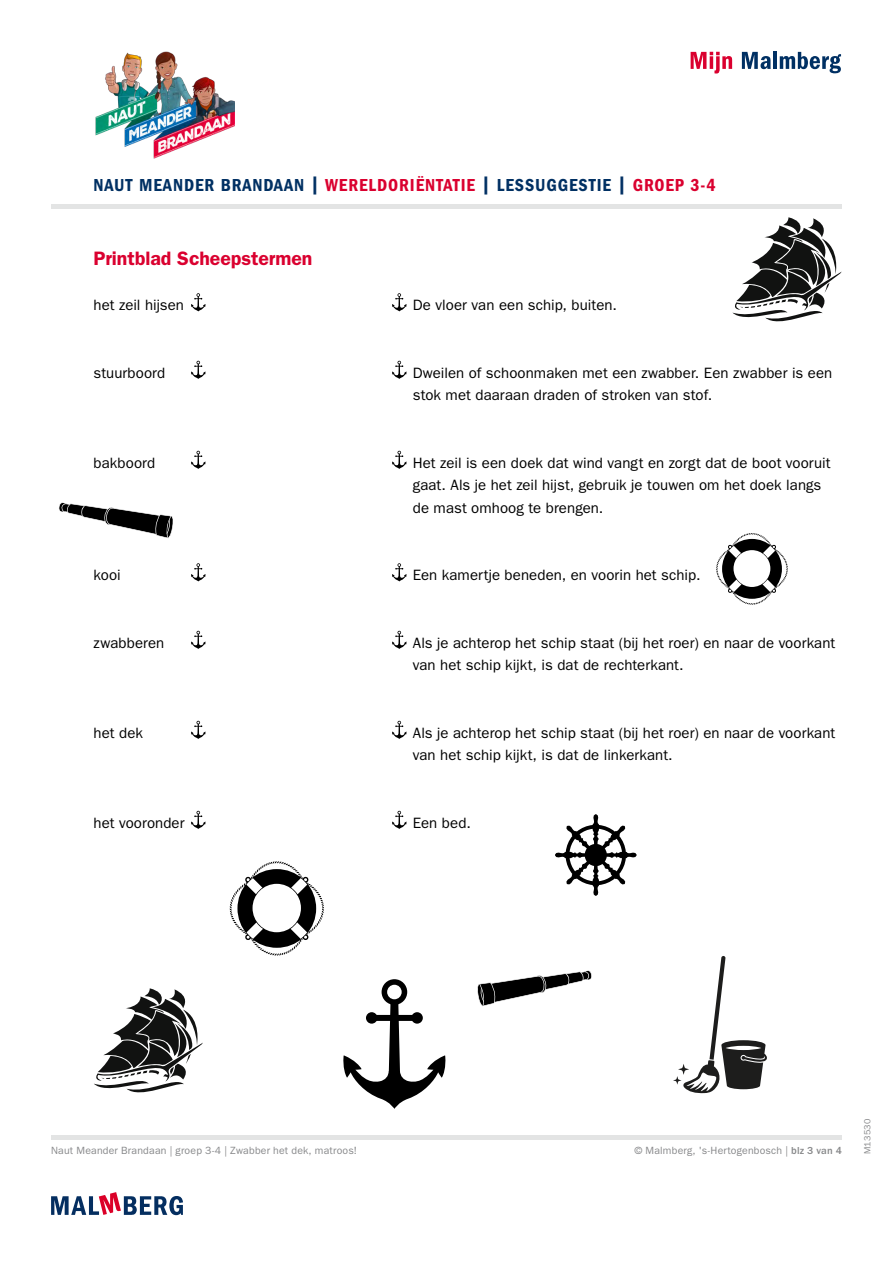
<style>
.page{position:relative;width:893px;height:1263px;background:#fff}
.page>*{position:absolute;margin:0;border:0;box-sizing:border-box;transform-origin:0 0}
.t1{font:600 19.5px "ITC Franklin Gothic Std";color:#da002f}
.t2{font:18px "ITC Franklin Gothic Std Dm Cd";letter-spacing:.05em;color:#003063}
.t3{font:15px/22.5px "ITC Franklin Gothic Std";letter-spacing:.005em;color:#000}
.t4{font:10.5px "ITC Franklin Gothic Std";letter-spacing:.02em;color:#87888a}
.t5{font:9px "ITC Franklin Gothic Std";letter-spacing:.025em;color:#87888a}
.s1{color:#da002f}
.s2{font-weight:500}
</style>
<div class="page">
<div style="left:51px;top:1135px;width:791px;height:5px;background:#e3e4e4"></div>
<svg style="left:51px;top:1192px;width:132px;height:23px"></svg>
<svg style="left:191px;top:293px;width:15px;height:19px"></svg>
<svg style="left:392px;top:293px;width:15px;height:19px"></svg>
<svg style="left:191px;top:361px;width:15px;height:18px"></svg>
<svg style="left:392px;top:361px;width:15px;height:18px"></svg>
<svg style="left:191px;top:451px;width:15px;height:18px"></svg>
<svg style="left:392px;top:451px;width:15px;height:18px"></svg>
<svg style="left:191px;top:563px;width:15px;height:19px"></svg>
<svg style="left:392px;top:563px;width:15px;height:19px"></svg>
<svg style="left:191px;top:631px;width:15px;height:18px"></svg>
<svg style="left:392px;top:631px;width:15px;height:18px"></svg>
<svg style="left:191px;top:721px;width:15px;height:18px"></svg>
<svg style="left:392px;top:721px;width:15px;height:18px"></svg>
<svg style="left:191px;top:811px;width:15px;height:18px"></svg>
<svg style="left:392px;top:811px;width:15px;height:18px"></svg>
<hr style="left:51px;top:205px;width:791px;height:4px;background:#e3e4e4">
<svg style="left:691px;top:52px;width:41px;height:22px"></svg>
<svg style="left:742px;top:52px;width:29px;height:17px"></svg>
<hr style="left:773px;top:52px;width:4px;height:17px;background:#003063">
<svg style="left:780px;top:52px;width:61px;height:21px"></svg>
<svg style="left:555px;top:814px;width:82px;height:82px"></svg>
<svg style="left:477px;top:970px;width:115px;height:36px"></svg>
<svg style="left:59px;top:502px;width:114px;height:36px"></svg>
<svg style="left:230px;top:861px;width:94px;height:94px"></svg>
<svg style="left:716px;top:533px;width:72px;height:72px"></svg>
<svg style="left:673px;top:956px;width:94px;height:138px"></svg>
<svg style="left:732px;top:217px;width:110px;height:104px"></svg>
<svg style="left:94px;top:988px;width:109px;height:104px"></svg>
<svg style="left:343px;top:979px;width:103px;height:130px"></svg>
<img style="left:95px;top:51px;width:140px;height:108px">
<p class="t2" style="left:94px;top:175px;width:624px">NAUT MEANDER BRANDAAN | <span class="s1">WERELDORIËNTATIE</span> | LESSUGGESTIE | <span class="s1">GROEP 3-4</span></p>
<h1 class="t1" style="left:94px;top:247px;width:220px">Printblad Scheepstermen</h1>
<p class="t3" style="left:94px;top:294px;width:92px">het zeil hijsen</p>
<p class="t3" style="left:413px;top:294px;width:206px">De vloer van een schip, buiten.</p>
<p class="t3" style="left:94px;top:361px;width:73px">stuurboord</p>
<p class="t3" style="left:413px;top:361px;width:421px">Dweilen of schoonmaken met een zwabber. Een zwabber is een stok met daaraan draden of stroken van stof.</p>
<p class="t3" style="left:94px;top:451px;width:63px">bakboord</p>
<p class="t3" style="left:413px;top:451px;width:419px">Het zeil is een doek dat wind vangt en zorgt dat de boot vooruit gaat. Als je het zeil hijst, gebruik je touwen om het doek langs de mast omhoog te brengen.</p>
<p class="t3" style="left:94px;top:564px;width:29px">kooi</p>
<p class="t3" style="left:413px;top:564px;width:289px">Een kamertje beneden, en voorin het schip.</p>
<p class="t3" style="left:94px;top:631px;width:72px">zwabberen</p>
<p class="t3" style="left:413px;top:631px;width:424px">Als je achterop het schip staat (bij het roer) en naar de voorkant van het schip kijkt, is dat de rechterkant.</p>
<p class="t3" style="left:94px;top:721px;width:51px">het dek</p>
<p class="t3" style="left:413px;top:721px;width:424px">Als je achterop het schip staat (bij het roer) en naar de voorkant van het schip kijkt, is dat de linkerkant.</p>
<p class="t3" style="left:94px;top:811px;width:93px">het vooronder</p>
<p class="t3" style="left:413px;top:811px;width:60px">Een bed.</p>
<p class="t4" style="left:51px;top:1144px;width:308px">Naut Meander Brandaan | groep 3-4 | Zwabber het dek, matroos!</p>
<p class="t4" style="left:634px;top:1144px;width:209px">© Malmberg, 's-Hertogenbosch | <span class="s2">blz 3 van 4</span></p>
<p class="t5" style="left:862px;top:1154px;width:37px;rotate:-90deg">M13530</p>
</div>
